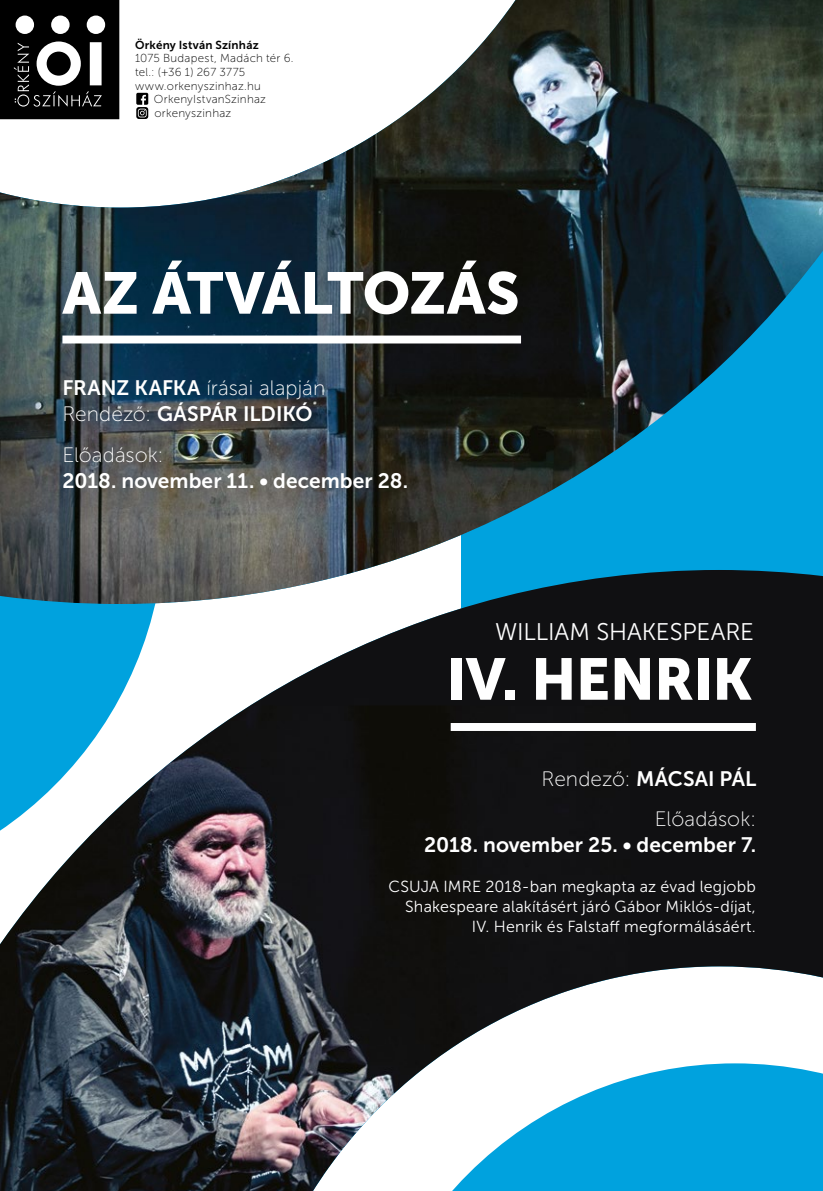
<style>
.page{position:relative;width:823px;height:1191px;background:#fff}
.page>*{position:absolute;margin:0;border:0;box-sizing:border-box;transform-origin:0 0}
.t1{font:58.2px "Museo Sans 900";letter-spacing:-.015em;color:#fff}
.t2{font:24px "Museo Sans 300";letter-spacing:-.005em;color:#fff}
.t3{font:20.8px "Museo Sans 700";letter-spacing:.005em;color:#fff}
.t4{font:20.8px "Museo Sans 100";letter-spacing:.005em;color:#fff}
.t5{font:16px/20px "Museo Sans 300";letter-spacing:.01em;color:#fff;text-align:right}
.t6{font:11.6px "Museo Sans 100";letter-spacing:.025em;color:#000}
.t7{font:11.6px "Museo Sans 700";letter-spacing:.02em;color:#000}
.s1{font-family:"Museo Sans 700"}
.s2{font-family:"Museo Sans 100"}
</style>
<div class="page">
<img style="left:0;top:604px;width:822px;height:587px">
<img style="left:0;top:0;width:822px;height:604px">
<div style="left:62px;top:335px;width:458px;height:8px;background:#fff"></div>
<div style="left:450px;top:723px;width:305px;height:8px;background:#fff"></div>
<svg style="left:136px;top:93px;width:12px;height:26px"></svg>
<svg style="left:0;top:0;width:119px;height:119px"></svg>
<p class="t7" style="left:135px;top:38px;width:125px">Örkény István Színház</p>
<p class="t6" style="left:135px;top:52px;width:160px">1075 Budapest, Madách tér 6.</p>
<p class="t6" style="left:135px;top:66px;width:112px">tel.: (+36 1) 267 3775</p>
<p class="t6" style="left:135px;top:79px;width:127px">www.orkenyszinhaz.hu</p>
<p class="t6" style="left:154px;top:93px;width:114px">OrkenyIstvanSzinhaz</p>
<p class="t6" style="left:154px;top:106px;width:78px">orkenyszinhaz</p>
<h1 class="t1" style="left:62px;top:260px;width:458px">AZ ÁTVÁLTOZÁS</h1>
<h3 class="t4" style="left:62px;top:377px;width:264px"><span class="s1">FRANZ KAFKA</span> írásai alapján</h3>
<h3 class="t3" style="left:62px;top:402px;width:251px"><span class="s2">Rendező:</span> GÁSPÁR ILDIKÓ</h3>
<h3 class="t4" style="left:62px;top:443px;width:103px">Előadások:</h3>
<h3 class="t3" style="left:62px;top:469px;width:347px">2018. november 11. • december 28.</h3>
<h2 class="t2" style="left:495px;top:619px;width:260px">WILLIAM SHAKESPEARE</h2>
<h1 class="t1" style="left:446px;top:646px;width:307px">IV. HENRIK</h1>
<h3 class="t3" style="left:541px;top:766px;width:216px"><span class="s2">Rendező:</span> MÁCSAI PÁL</h3>
<h3 class="t4" style="left:654px;top:807px;width:103px">Előadások:</h3>
<h3 class="t3" style="left:424px;top:833px;width:333px">2018. november 25. • december 7.</h3>
<p class="t5" style="left:388px;top:876px;width:369px">CSUJA IMRE 2018-ban megkapta az évad legjobb<br>Shakespeare alakításért járó Gábor Miklós-díjat,<br>IV. Henrik és Falstaff megformálásáért.</p>
</div>
